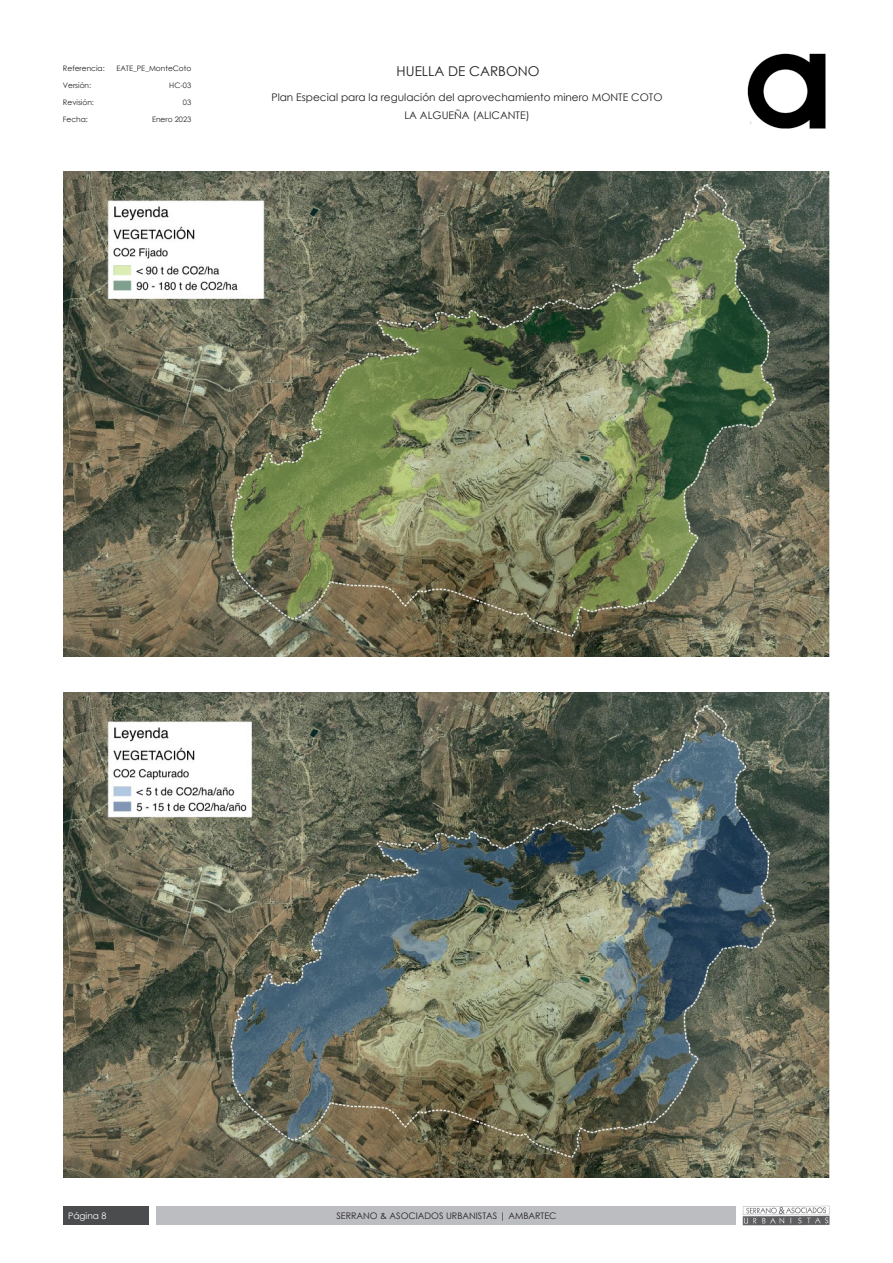
<style>
.page{position:relative;width:893px;height:1263px;background:#fff}
.page>*{position:absolute;margin:0;border:0;box-sizing:border-box;transform-origin:0 0}
.t1{font:13.5px "Century Gothic";color:#231f20}
.t2{font:10.5px/18px "Century Gothic";color:#231f20;text-align:center}
.t3{font:9px "Century Gothic";color:#231f20}
.t4{font:9px "Century Gothic";color:#fff}
.t5{font:7.5px "Century Gothic";color:#231f20}
</style>
<div class="page">
<img style="left:747px;top:53px;width:79px;height:76px">
<div style="left:64px;top:1206px;width:85px;height:18px;background:#4b4c4d"></div>
<div style="left:157px;top:1206px;width:579px;height:18px;background:#bcbdc0"></div>
<img style="left:742px;top:1205px;width:87px;height:20px">
<img style="left:64px;top:171px;width:765px;height:486px">
<img style="left:64px;top:692px;width:765px;height:486px">
<p class="t5" style="left:63px;top:63px;width:43px">Referencia:</p>
<p class="t5" style="left:63px;top:80px;width:30px">Versión:</p>
<p class="t5" style="left:63px;top:97px;width:33px">Revisión:</p>
<p class="t5" style="left:63px;top:114px;width:27px">Fecha:</p>
<p class="t5" style="left:116px;top:63px;width:77px">EATE_PE_MonteCoto</p>
<p class="t5" style="left:169px;top:80px;width:24px">HC-03</p>
<p class="t5" style="left:183px;top:97px;width:10px">03</p>
<p class="t5" style="left:152px;top:114px;width:41px">Enero 2023</p>
<p class="t1" style="left:397px;top:61px;width:144px">HUELLA DE CARBONO</p>
<p class="t2" style="left:271px;top:88px;width:392px">Plan Especial para la regulación del aprovechamiento minero MONTE COTO<br>LA ALGUEÑA (ALICANTE)</p>
<p class="t4" style="left:68px;top:1209px;width:40px">Página 8</p>
<p class="t3" style="left:336px;top:1209px;width:222px">SERRANO &amp; ASOCIADOS URBANISTAS | AMBARTEC</p>
</div>
